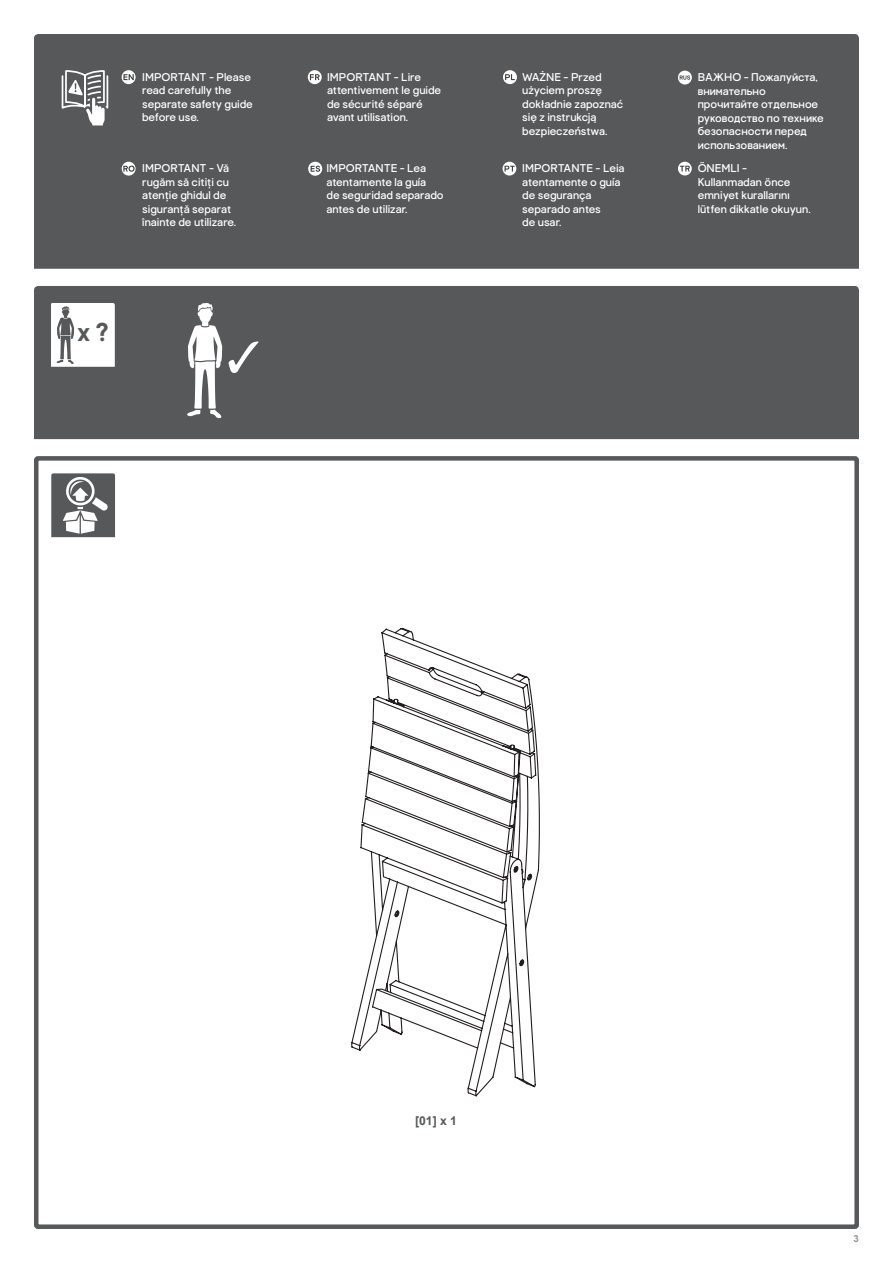
<style>
.page{position:relative;width:893px;height:1263px;background:#fff}
.page>*{position:absolute;margin:0;border:0;box-sizing:border-box;transform-origin:0 0}
.t1{font:700 25.8px "Good Home";color:#57585a}
.t2{font:700 12.15px "Arial";color:#57585a}
.t3{font:11.25px/13.5px "Good Home";color:#fff}
.t4{font:700 9.75px "Arial";color:#939598}
</style>
<div class="page">
<svg style="left:351px;top:627px;width:189px;height:470px"></svg>
<div style="left:34px;top:34px;width:825px;height:235px;background:#57585a"></div>
<div style="left:34px;top:286px;width:825px;height:153px;background:#57585a"></div>
<div style="left:34px;top:456px;width:825px;height:773px;border:4px solid #57585a;border-radius:2px"></div>
<svg style="left:51px;top:303px;width:64px;height:64px"></svg>
<svg style="left:187px;top:303px;width:35px;height:115px"></svg>
<svg style="left:229px;top:341px;width:30px;height:32px"></svg>
<svg style="left:122px;top:70px;width:14px;height:14px"></svg>
<svg style="left:123px;top:74px;width:11px;height:6px"></svg>
<svg style="left:122px;top:162px;width:14px;height:14px"></svg>
<svg style="left:123px;top:166px;width:12px;height:6px"></svg>
<svg style="left:308px;top:70px;width:14px;height:14px"></svg>
<svg style="left:310px;top:74px;width:10px;height:6px"></svg>
<svg style="left:308px;top:162px;width:14px;height:14px"></svg>
<svg style="left:311px;top:166px;width:9px;height:6px"></svg>
<div style="left:503px;top:70px;width:14px;height:14px;background:#fff;border-radius:50%"></div>
<svg style="left:505px;top:74px;width:10px;height:6px"></svg>
<svg style="left:503px;top:162px;width:13px;height:14px"></svg>
<svg style="left:504px;top:166px;width:11px;height:6px"></svg>
<svg style="left:678px;top:71px;width:14px;height:14px"></svg>
<svg style="left:680px;top:75px;width:10px;height:5px"></svg>
<svg style="left:678px;top:162px;width:14px;height:13px"></svg>
<svg style="left:680px;top:166px;width:10px;height:6px"></svg>
<svg style="left:61px;top:69px;width:48px;height:59px"></svg>
<svg style="left:51px;top:473px;width:64px;height:64px"></svg>
<p class="t3" style="left:142px;top:70px;width:112px">IMPORTANT - Please read carefully the separate safety guide before use.</p>
<p class="t3" style="left:142px;top:162px;width:95px">IMPORTANT - Vă rugăm să citiți cu atenție ghidul de siguranță separat înainte de utilizare.</p>
<h1 class="t1" style="left:77px;top:317px;width:33px">x ?</h1>
<p class="t3" style="left:327px;top:70px;width:116px">IMPORTANT - Lire attentivement le guide de sécurité séparé avant utilisation.</p>
<p class="t3" style="left:326px;top:162px;width:119px">IMPORTANTE - Lea atentamente la guía<br>de seguridad separado antes de utilizar.</p>
<p class="t3" style="left:522px;top:70px;width:103px">WAŻNE - Przed użyciem proszę dokładnie zapoznać się z instrukcją bezpieczeństwa.</p>
<p class="t3" style="left:522px;top:162px;width:104px">IMPORTANTE - Leia atentamente o guía de segurança separado antes<br>de usar.</p>
<p class="t3" style="left:698px;top:71px;width:128px">ВАЖНО - Пожалуйста, внимательно прочитайте отдельное руководство по технике безопасности перед использованием.</p>
<p class="t3" style="left:698px;top:162px;width:114px">ÖNEMLI -<br>Kullanmadan önce emniyet kurallarını lütfen dikkatle okuyun.</p>
<p class="t2" style="left:415px;top:1112px;width:43px">[01] x 1</p>
<p class="t4" style="left:853px;top:1232px;width:7px">3</p>
</div>
